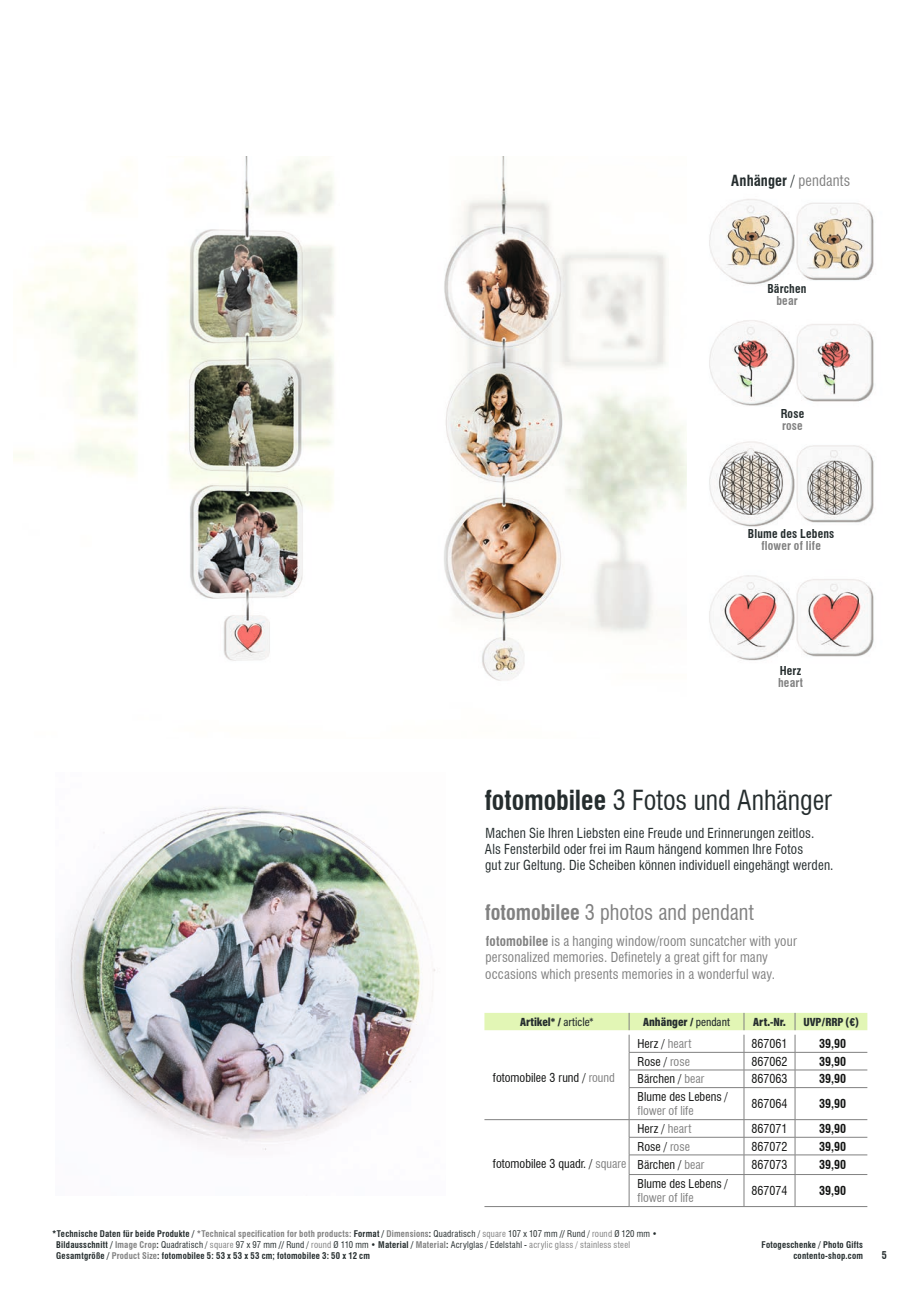
<style>
.page{position:relative;width:919px;height:1289px;background:#fff}
.page>*{position:absolute;margin:0;border:0;box-sizing:border-box;transform-origin:0 0}
.t1{font:condensed 27px "Swiss 721 BT";color:#252d2e}
.t2{font:condensed 21px "Swiss 721 BT";color:#818181}
.t3{font:700 condensed 15px "Swiss 721 BT";letter-spacing:.005em;color:#252d2e}
.t4{font:condensed 13.5px/16.2px "Swiss 721 BT";letter-spacing:.015em;color:#252d2e}
.t5{font:condensed 13.5px/16.2px "Swiss 721 BT";letter-spacing:.015em;color:#818181}
.t6{font:condensed 12px "Swiss 721 BT";color:#131413}
.t7{font:900 12px "Acumin Pro Cond";color:#252d2e}
.t8{font:700 condensed 12px "Swiss 721 BT";color:#131413}
.t9{font:700 condensed 12px "Swiss 721 BT";letter-spacing:.015em;color:#252d2e}
.t10{font:700 condensed 12px "Swiss 721 BT";letter-spacing:.015em;color:#818181}
.t11{font:condensed 12px "Swiss 721 BT";color:#818181}
.t12{font:700 condensed 10.5px "Swiss 721 BT";color:#252d2e}
.t13{font:700 condensed 9px/10.8px "Swiss 721 BT";letter-spacing:.025em;color:#252d2e}
.s1{font-weight:400}
.s2{font-weight:400;color:#818181}
.s3{font-weight:700}
.s4{font-weight:500}
.s5{color:#818181}
</style>
<div class="page">
<img style="left:13px;top:156px;width:673px;height:525px">
<img style="left:709px;top:441px;width:165px;height:86px">
<img style="left:709px;top:575px;width:165px;height:86px">
<svg style="left:484px;top:1012px;width:383px;height:75px"></svg>
<hr style="left:795px;top:1069px;width:72px;height:1px;background:#818181">
<hr style="left:628px;top:1087px;width:1px;height:32px;background:#818181">
<hr style="left:629px;top:1087px;width:115px;height:1px;background:#818181">
<hr style="left:743px;top:1087px;width:1px;height:32px;background:#818181">
<hr style="left:744px;top:1087px;width:51px;height:1px;background:#818181">
<hr style="left:794px;top:1087px;width:1px;height:32px;background:#818181">
<hr style="left:795px;top:1087px;width:72px;height:1px;background:#818181">
<hr style="left:484px;top:1119px;width:145px;height:1px;background:#818181">
<hr style="left:629px;top:1119px;width:115px;height:1px;background:#818181">
<hr style="left:744px;top:1119px;width:51px;height:1px;background:#818181">
<hr style="left:795px;top:1119px;width:72px;height:1px;background:#818181">
<hr style="left:629px;top:1136px;width:115px;height:1px;background:#818181">
<hr style="left:744px;top:1136px;width:51px;height:1px;background:#818181">
<hr style="left:795px;top:1136px;width:72px;height:1px;background:#818181">
<svg style="left:628px;top:1119px;width:1px;height:55px"></svg>
<hr style="left:629px;top:1154px;width:115px;height:1px;background:#818181">
<svg style="left:743px;top:1119px;width:1px;height:55px"></svg>
<hr style="left:744px;top:1154px;width:51px;height:1px;background:#818181">
<svg style="left:794px;top:1119px;width:1px;height:55px"></svg>
<hr style="left:795px;top:1154px;width:72px;height:1px;background:#818181">
<hr style="left:484px;top:1206px;width:145px;height:1px;background:#818181">
<hr style="left:628px;top:1174px;width:1px;height:32px;background:#818181">
<hr style="left:629px;top:1174px;width:115px;height:1px;background:#818181">
<hr style="left:629px;top:1206px;width:115px;height:1px;background:#818181">
<hr style="left:743px;top:1174px;width:1px;height:32px;background:#818181">
<hr style="left:744px;top:1174px;width:51px;height:1px;background:#818181">
<hr style="left:744px;top:1206px;width:51px;height:1px;background:#818181">
<hr style="left:794px;top:1174px;width:1px;height:32px;background:#818181">
<hr style="left:795px;top:1174px;width:72px;height:1px;background:#818181">
<hr style="left:795px;top:1206px;width:72px;height:1px;background:#818181">
<img style="left:62px;top:806px;width:373px;height:344px">
<img style="left:709px;top:199px;width:165px;height:86px">
<img style="left:709px;top:320px;width:165px;height:86px">
<h3 class="t3" style="left:731px;top:171px;width:120px">Anhänger <span class="s1">/</span> <span class="s2">pendants</span></h3>
<h3 class="t9" style="left:767px;top:281px;width:41px">Bärchen</h3>
<h3 class="t10" style="left:776px;top:293px;width:23px">bear</h3>
<h3 class="t9" style="left:780px;top:406px;width:25px">Rose</h3>
<h3 class="t10" style="left:782px;top:418px;width:22px">rose</h3>
<h3 class="t9" style="left:747px;top:527px;width:88px">Blume des Lebens</h3>
<h3 class="t10" style="left:761px;top:539px;width:61px">flower of life</h3>
<h3 class="t9" style="left:779px;top:663px;width:23px">Herz</h3>
<h3 class="t10" style="left:778px;top:675px;width:26px">heart</h3>
<h1 class="t1" style="left:485px;top:784px;width:348px"><span class="s3">fotomobilee</span> 3 Fotos und Anhänger</h1>
<h3 class="t4" style="left:485px;top:824px;width:350px">Machen Sie Ihren Liebsten eine Freude und Erinnerungen zeitlos.<br>Als Fensterbild oder frei im Raum hängend kommen Ihre Fotos<br>gut zur Geltung. Die Scheiben können individuell eingehängt werden.</h3>
<h2 class="t2" style="left:485px;top:899px;width:270px"><span class="s3">fotomobilee</span> 3 photos and pendant</h2>
<h3 class="t5" style="left:485px;top:933px;width:313px"><span class="s3">fotomobilee</span> is a hanging window/room suncatcher with your personalized memories. Definetely a great gift for many occasions which presents memories in a wonderful way.</h3>
<h3 class="t7" style="left:520px;top:1013px;width:75px">Artikel* / <span class="s4">article*</span></h3>
<h3 class="t7" style="left:643px;top:1013px;width:88px">Anhänger / <span class="s4">pendant</span></h3>
<h3 class="t7" style="left:753px;top:1013px;width:34px">Art.-Nr.</h3>
<h3 class="t7" style="left:803px;top:1013px;width:57px">UVP/RRP (€)</h3>
<h3 class="t6" style="left:493px;top:1070px;width:123px">fotomobilee 3 rund / <span class="s5">round</span></h3>
<h3 class="t6" style="left:493px;top:1156px;width:135px">fotomobilee 3 quadr. / <span class="s5">square</span></h3>
<h3 class="t6" style="left:637px;top:1036px;width:55px">Herz / <span class="s5">heart</span></h3>
<h3 class="t6" style="left:751px;top:1036px;width:37px">867061</h3>
<h3 class="t8" style="left:819px;top:1036px;width:28px">39,90</h3>
<h3 class="t6" style="left:637px;top:1054px;width:54px">Rose / <span class="s5">rose</span></h3>
<h3 class="t6" style="left:751px;top:1054px;width:37px">867062</h3>
<h3 class="t8" style="left:819px;top:1054px;width:28px">39,90</h3>
<h3 class="t6" style="left:637px;top:1071px;width:68px">Bärchen / <span class="s5">bear</span></h3>
<h3 class="t6" style="left:751px;top:1071px;width:37px">867063</h3>
<h3 class="t8" style="left:819px;top:1071px;width:28px">39,90</h3>
<h3 class="t6" style="left:637px;top:1089px;width:92px">Blume des Lebens /</h3>
<h3 class="t11" style="left:637px;top:1103px;width:58px">flower of life</h3>
<h3 class="t6" style="left:751px;top:1096px;width:37px">867064</h3>
<h3 class="t8" style="left:819px;top:1096px;width:28px">39,90</h3>
<h3 class="t6" style="left:637px;top:1121px;width:55px">Herz / <span class="s5">heart</span></h3>
<h3 class="t6" style="left:751px;top:1121px;width:37px">867071</h3>
<h3 class="t8" style="left:819px;top:1121px;width:28px">39,90</h3>
<h3 class="t6" style="left:637px;top:1138px;width:54px">Rose / <span class="s5">rose</span></h3>
<h3 class="t6" style="left:751px;top:1138px;width:37px">867072</h3>
<h3 class="t8" style="left:819px;top:1138px;width:28px">39,90</h3>
<h3 class="t6" style="left:637px;top:1157px;width:68px">Bärchen / <span class="s5">bear</span></h3>
<h3 class="t6" style="left:751px;top:1157px;width:37px">867073</h3>
<h3 class="t8" style="left:819px;top:1157px;width:28px">39,90</h3>
<h3 class="t6" style="left:637px;top:1176px;width:92px">Blume des Lebens /</h3>
<h3 class="t11" style="left:637px;top:1190px;width:58px">flower of life</h3>
<h3 class="t6" style="left:751px;top:1183px;width:37px">867074</h3>
<h3 class="t8" style="left:819px;top:1183px;width:28px">39,90</h3>
<p class="t13" style="left:56px;top:1228px;width:602px;text-indent:-4px">*Technische Daten für beide Produkte / <span class="s5">*Technical specification for both products:</span> Format / <span class="s5">Dimensions</span>: <span class="s1">Quadratisch /</span> <span class="s2">square</span> <span class="s1">107 x 107 mm</span> // <span class="s1">Rund /</span> <span class="s2">round</span> <span class="s1">Ø 120 mm •<br></span>Bildausschnitt / <span class="s5">Image Crop</span>: <span class="s1">Quadratisch /</span> <span class="s2">square</span> <span class="s1">97 x 97 mm</span> // <span class="s1">Rund /</span> <span class="s2">round</span> <span class="s1">Ø 110 mm •</span> Material / <span class="s5">Material</span>: <span class="s1">Acrylglas / Edelstahl -</span> <span class="s2">acrylic glass / stainless steel<br></span>Gesamtgröße / <span class="s5">Product Size</span>: fotomobilee 5: 53 x 53 x 53 cm; fotomobilee 3: 50 x 12 cm</p>
<p class="t13" style="left:761px;top:1239px;width:103px;text-align:right">Fotogeschenke / Photo Gifts contento-shop.com</p>
<p class="t12" style="left:881px;top:1248px;width:7px">5</p>
</div>
